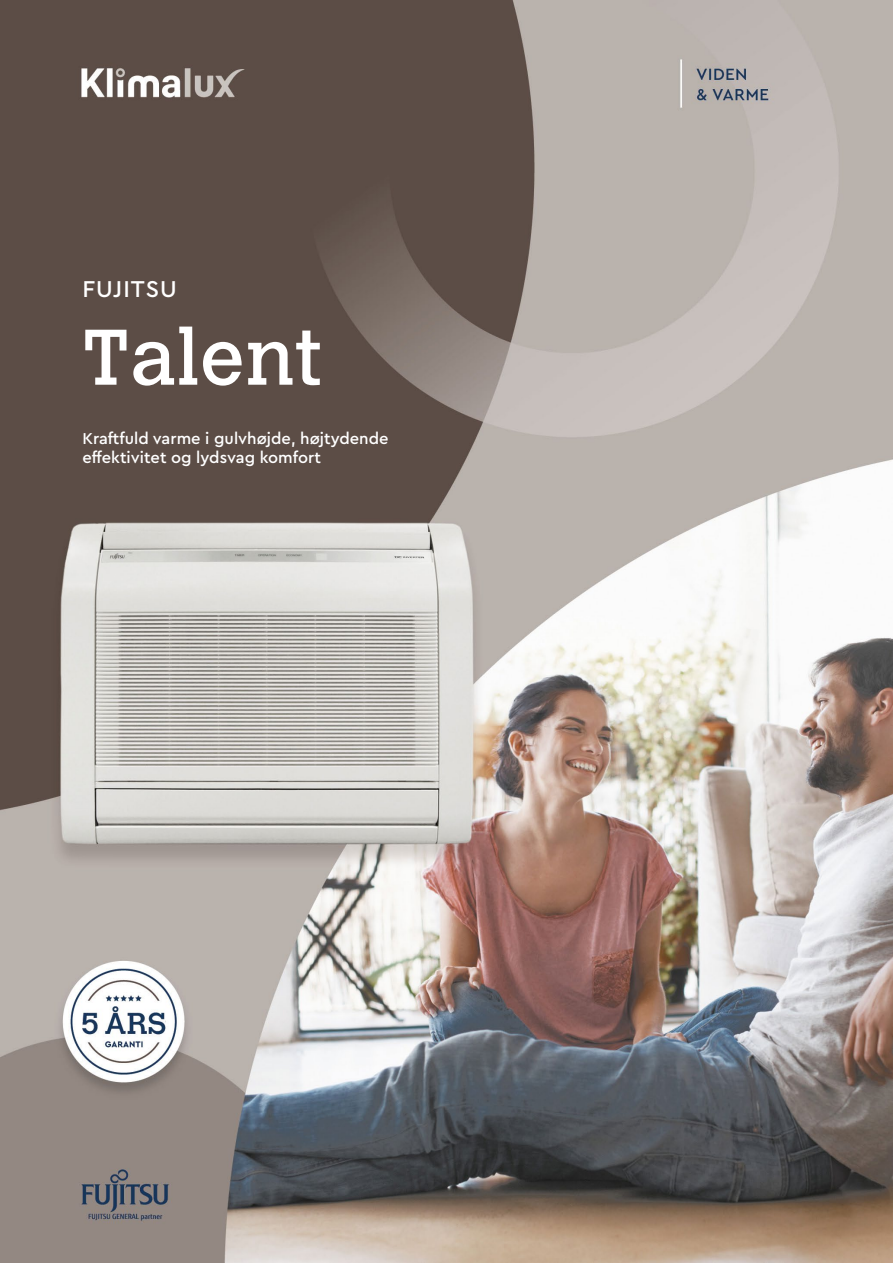
<style>
.page{position:relative;width:893px;height:1263px;background:#fff}
.page>*{position:absolute;margin:0;border:0;box-sizing:border-box;transform-origin:0 0}
.t1{font:78px "Calvert MT Std";letter-spacing:.01em;color:#fff}
.t2{font:500 24px "Cera Pro";letter-spacing:.04em;color:#fff}
.t3{font:500 16.5px/19.8px "Cera Pro";color:#fff}
</style>
<div class="page">
<img style="left:0;top:0;width:893px;height:1263px">
<p class="t2" style="left:82px;top:273px;width:96px">FUJITSU</p>
<p class="t1" style="left:82px;top:312px;width:240px">Talent</p>
<p class="t3" style="left:82px;top:427px;width:308px">Kraftfuld varme i gulvhøjde, højtydende effektivitet og lydsvag komfort</p>
</div>
